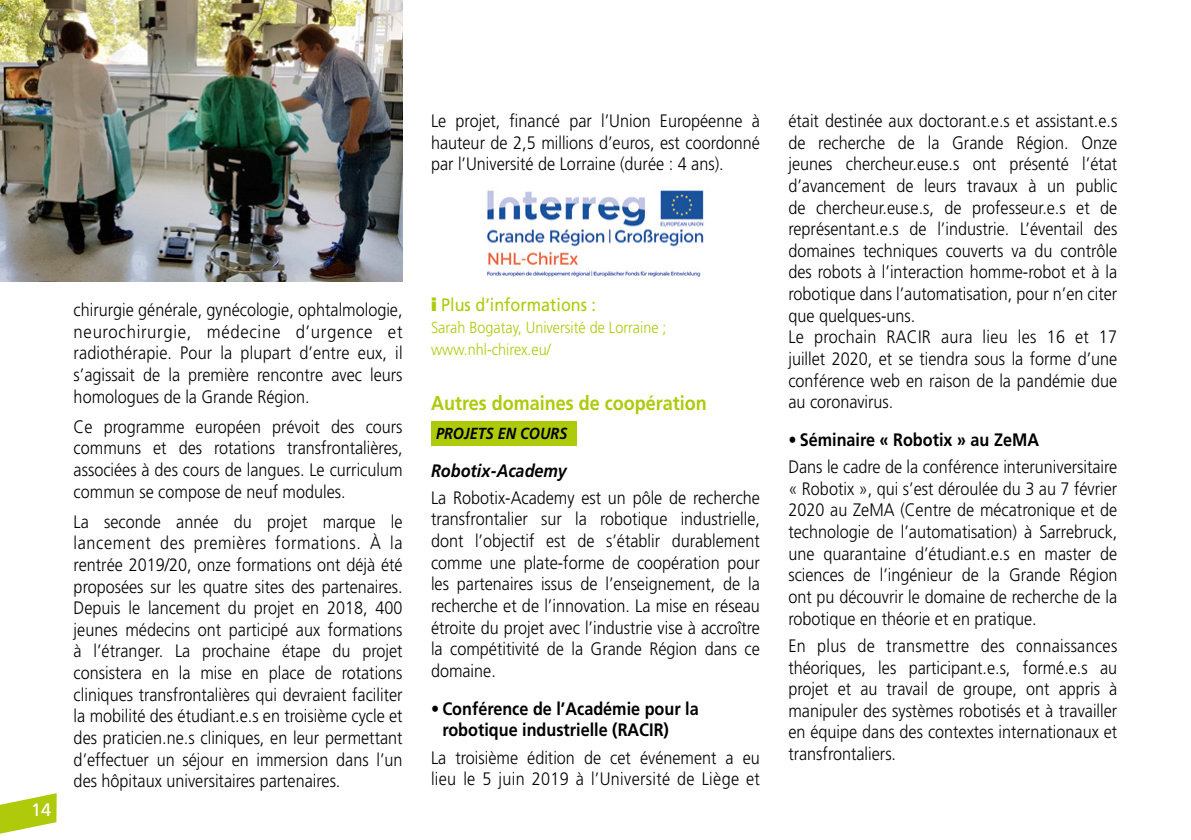
<style>
.page{position:relative;width:1191px;height:840px;background:#fff}
.page>*{position:absolute;margin:0;border:0;box-sizing:border-box;transform-origin:0 0}
.t1{font:700 20px "Frutiger";color:#afca0b;scale:.9 1}
.t2{font:300 18px/21.6px "Frutiger";color:#000;text-align:justify;scale:.9 1}
.t3{font:700 18px/21.6px "Frutiger";color:#000;scale:.9 1}
.t4{font:18px "Frutiger";color:#afca0b;scale:.9 1}
.t5{font:italic 700 18px "Frutiger";color:#000;scale:.9 1}
.t6{font:18px "Frutiger";color:#fff}
.t7{font:300 16px/21.6px "Frutiger";color:#afca0b;scale:.9 1}
.t8{font:italic 700 16px "Frutiger";color:#000;scale:.9 1}
.s1{font-weight:900}
.s2{font-weight:300}
.s3{font-weight:700}
</style>
<div class="page">
<svg style="left:0;top:793px;width:57px;height:40px"></svg>
<img style="left:486px;top:190px;width:219px;height:87px">
<div style="left:431px;top:421px;width:145px;height:24px;background:#afca0b"></div>
<img style="left:0;top:0;width:402px;height:281px">
<p class="t6" style="left:31px;top:798px;width:22px">14</p>
<p class="t2" style="left:74px;top:299px;width:367px">chirurgie générale, gynécologie, ophtalmologie, neurochirurgie, médecine d’urgence et radiothérapie. Pour la plupart d’entre eux, il s’agissait de la première rencontre avec leurs homologues de la Grande Région.</p>
<p class="t2" style="left:74px;top:415px;width:367px">Ce programme européen prévoit des cours communs et des rotations transfrontalières, associées à des cours de langues. Le curriculum commun se compose de neuf modules.</p>
<p class="t2" style="left:74px;top:510px;width:367px">La seconde année du projet marque le lancement des premières formations. À la rentrée 2019/20, onze formations ont déjà été proposées sur les quatre sites des partenaires.<br>Depuis le lancement du projet en 2018, 400 jeunes médecins ont participé aux formations à l’étranger. La prochaine étape du projet consistera en la mise en place de rotations cliniques transfrontalières qui devraient faciliter la mobilité des étudiant.e.s en troisième cycle et des praticien.ne.s cliniques, en leur permettant d’effectuer un séjour en immersion dans l’un des hôpitaux universitaires partenaires.</p>
<p class="t2" style="left:431px;top:110px;width:367px">Le projet, financé par l’Union Européenne à hauteur de 2,5 millions d’euros, est coordonné par l’Université de Lorraine (durée : 4 ans).</p>
<p class="t4" style="left:431px;top:294px;width:185px"><span class="s1">i</span> Plus d’informations :</p>
<p class="t7" style="left:431px;top:317px;width:263px">Sarah Bogatay, Université de Lorraine ; www.nhl-chirex.eu/</p>
<p class="t1" style="left:431px;top:391px;width:308px">Autres domaines de coopération</p>
<p class="t8" style="left:436px;top:424px;width:147px">PROJETS EN COURS</p>
<p class="t5" style="left:431px;top:459px;width:153px">Robotix-Academy</p>
<p class="t2" style="left:431px;top:487px;width:367px">La Robotix-Academy est un pôle de recherche transfrontalier sur la robotique industrielle, dont l’objectif est de s’établir durablement comme une plate-forme de coopération pour les partenaires issus de l’enseignement, de la recherche et de l’innovation. La mise en réseau étroite du projet avec l’industrie vise à accroître la compétitivité de la Grande Région dans ce domaine.</p>
<p class="t3" style="left:442px;top:697px;width:286px;text-indent:-11px"><span class="s2">•</span> Conférence de l’Académie pour la robotique industrielle (RACIR)</p>
<p class="t2" style="left:431px;top:746px;width:367px">La troisième édition de cet événement a eu lieu le 5 juin 2019 à l’Université de Liège et</p>
<p class="t2" style="left:788px;top:110px;width:367px;text-align:left">était destinée aux doctorant.e.s et assistant.e.s de recherche de la Grande Région. Onze jeunes chercheur.euse.s ont présenté l’état d’avancement de leurs travaux à un public de chercheur.euse.s, de professeur.e.s et de représentant.e.s de l’industrie. L’éventail des domaines techniques couverts va du contrôle des robots à l’interaction homme-robot et à la robotique dans l’automatisation, pour n’en citer que quelques-uns.<br>Le prochain RACIR aura lieu les 16 et 17 juillet 2020, et se tiendra sous la forme d’une conférence web en raison de la pandémie due au coronavirus.</p>
<p class="t2" style="left:788px;top:426px;width:367px;line-height:27.2px">• <span class="s3">Séminaire « Robotix » au ZeMA<br></span>Dans le cadre de la conférence interuniversitaire</p>
<p class="t2" style="left:788px;top:478px;width:367px">« Robotix », qui s’est déroulée du 3 au 7 février 2020 au ZeMA (Centre de mécatronique et de technologie de l’automatisation) à Sarrebruck, une quarantaine d’étudiant.e.s en master de sciences de l’ingénieur de la Grande Région ont pu découvrir le domaine de recherche de la robotique en théorie et en pratique.</p>
<p class="t2" style="left:788px;top:634px;width:367px">En plus de transmettre des connaissances théoriques, les participant.e.s, formé.e.s au projet et au travail de groupe, ont appris à manipuler des systèmes robotisés et à travailler en équipe dans des contextes internationaux et transfrontaliers.</p>
</div>
